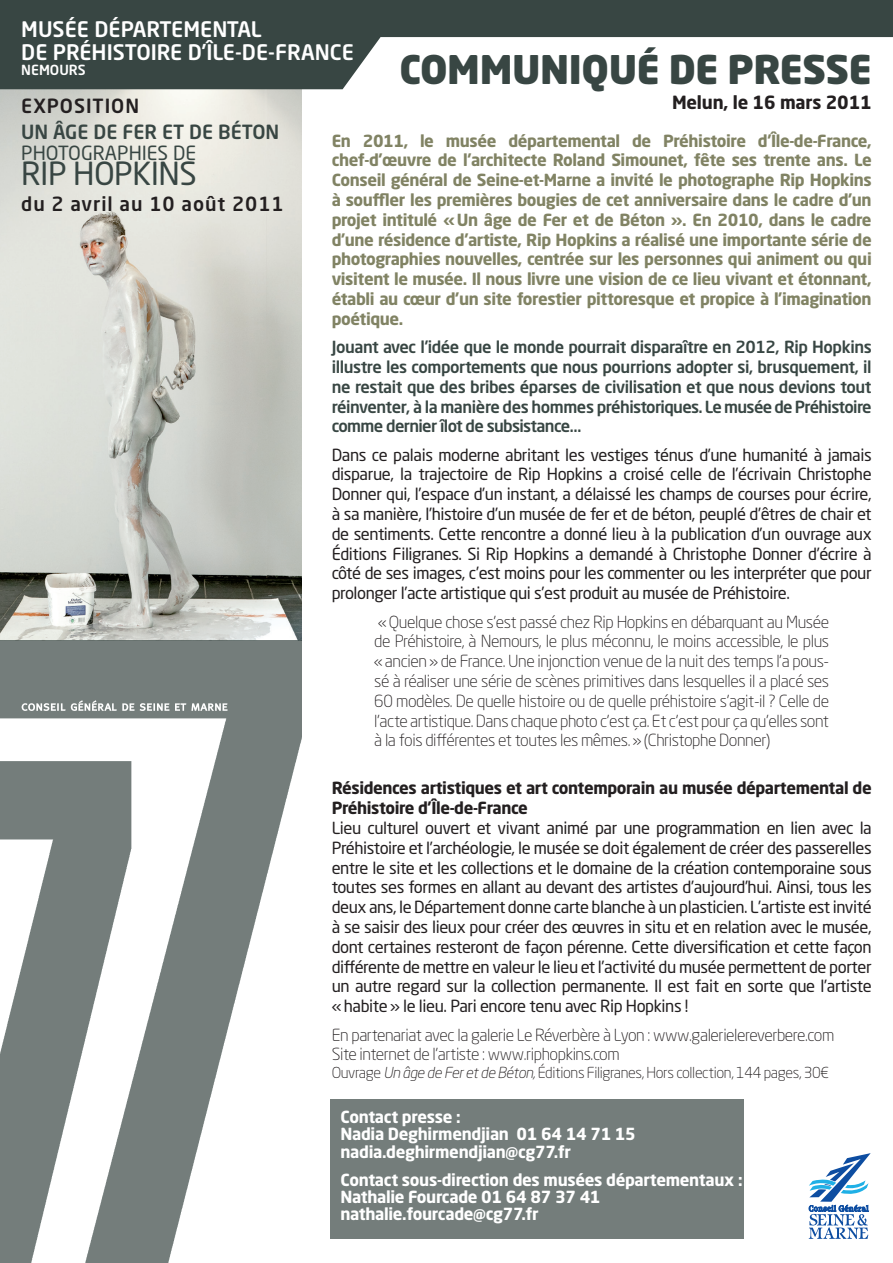
<style>
.page{position:relative;width:893px;height:1263px;background:#fff}
.page>*{position:absolute;margin:0;border:0;box-sizing:border-box;transform-origin:0 0}
.t1{font:900 39px "Neo Sans Std";letter-spacing:-.01em;color:#384643}
.t2{font:31.5px "Neo Sans Std";letter-spacing:-.02em;color:#384643}
.t3{font:500 21.15px/23px "Neo Sans Std";color:#fff}
.t4{font:500 19.35px "Neo Sans Std";letter-spacing:.05em;color:#231f20}
.t5{font:500 19.35px "Neo Sans Std";color:#384643}
.t6{font:19.35px "Neo Sans Std";color:#384643}
.t7{font:700 18px "Neo Sans Std";letter-spacing:-.01em;color:#231f20}
.t8{font:16.5px/19.8px "Neo Sans Std";letter-spacing:-.025em;color:#231f20;text-align:justify}
.t9{font:700 16.5px/19.8px "Neo Sans Std";letter-spacing:-.025em;color:#818364;text-align:justify}
.t10{font:300 16.5px/19.8px "Neo Sans Std";letter-spacing:-.025em;color:#231f20;text-align:justify}
.t11{font:500 16.5px/19.8px "Neo Sans Std";letter-spacing:-.04em;color:#384643;text-align:justify}
.t12{font:700 16.5px/17.1px "Neo Sans Std";letter-spacing:-.02em;color:#fff}
.t13{font:700 16.5px/19.8px "Neo Sans Std";letter-spacing:-.025em;color:#231f20}
.t14{font:300 15px "Neo Sans Std";letter-spacing:-.025em;color:#231f20}
.t15{font:500 13.8px "Neo Sans Std";color:#fff}
.s1{font-style:italic}
</style>
<div class="page">
<img style="left:0;top:89px;width:302px;height:1174px">
<svg style="left:0;top:0;width:893px;height:89px;fill:#384643"></svg>
<svg style="left:22px;top:700px;width:205px;height:11px"></svg>
<svg style="left:809px;top:1153px;width:62px;height:86px"></svg>
<div style="left:330px;top:1099px;width:413px;height:140px;background:#747d7b"></div>
<p class="t3" style="left:21px;top:18px;width:334px">Musée départemental<br>de Préhistoire d’Île-de-France</p>
<p class="t15" style="left:21px;top:61px;width:66px">Nemours</p>
<p class="t4" style="left:21px;top:94px;width:119px">exposition</p>
<p class="t5" style="left:21px;top:119px;width:259px">Un âge de fer et de béton</p>
<p class="t6" style="left:21px;top:141px;width:176px">PHOTOGRAPHIES DE</p>
<h2 class="t2" style="left:21px;top:155px;width:174px">Rip Hopki ns</h2>
<p class="t4" style="left:21px;top:192px;width:264px">du 2 avril au 10 août 2011</p>
<h1 class="t1" style="left:399px;top:44px;width:474px">COMMUNIQUÉ DE PRESSE</h1>
<p class="t7" style="left:672px;top:91px;width:201px">Melun, le 16 mars 2011</p>
<p class="t9" style="left:332px;top:130px;width:542px">En 2011, le musée départemental de Préhistoire d’Île-de-France, chef-d’œuvre de l’architecte Roland Simounet, fête ses trente ans. Le Conseil général de Seine-et-Marne a invité le photographe Rip Hopkins à souffler les premières bougies de cet anniversaire dans le cadre d’un projet intitulé «Un âge de Fer et de Béton ». En 2010, dans le cadre d’une résidence d’artiste, Rip Hopkins a réalisé une importante série de photographies nouvelles, centrée sur les personnes qui animent ou qui visitent le musée. Il nous livre une vision de ce lieu vivant et étonnant, établi au cœur d’un site forestier pittoresque et propice à l’imagination poétique.</p>
<p class="t11" style="left:332px;top:337px;width:542px">Jouant avec l’idée que le monde pourrait disparaître en 2012, Rip Hopkins illustre les comportements que nous pourrions adopter si, brusquement, il ne restait que des bribes éparses de civilisation et que nous devions tout réinventer, à la manière des hommes préhistoriques. Le musée de Préhistoire comme dernier îlot de subsistance…</p>
<p class="t8" style="left:332px;top:444px;width:542px">Dans ce palais moderne abritant les vestiges ténus d’une humanité à jamais disparue, la trajectoire de Rip Hopkins a croisé celle de l’écrivain Christophe Donner qui, l’espace d’un instant, a délaissé les champs de courses pour écrire, à sa manière, l’histoire d’un musée de fer et de béton, peuplé d’êtres de chair et de sentiments. Cette rencontre a donné lieu à la publication d’un ouvrage aux Éditions Filigranes. Si Rip Hopkins a demandé à Christophe Donner d’écrire à côté de ses images, c’est moins pour les commenter ou les interpréter que pour prolonger l’acte artistique qui s’est produit au musée de Préhistoire.</p>
<p class="t10" style="left:374px;top:611px;width:457px">«Quelque chose s’est passé chez Rip Hopkins en débarquant au Musée de Préhistoire, à Nemours, le plus méconnu, le moins accessible, le plus «ancien» de France. Une injonction venue de la nuit des temps l’a pous&shy;sé à réaliser une série de scènes primitives dans lesquelles il a placé ses 60 modèles. De quelle histoire ou de quelle préhistoire s’agit-il ? Celle de l’acte artistique. Dans chaque photo c’est ça. Et c’est pour ça qu’elles sont à la fois différentes et toutes les mêmes.» (Christophe Donner)</p>
<p class="t13" style="left:332px;top:778px;width:542px">Résidences artistiques et art contemporain au musée départemental de<br>Préhistoire d’Île-de-France</p>
<p class="t8" style="left:332px;top:818px;width:542px">Lieu culturel ouvert et vivant animé par une programmation en lien avec la Préhistoire et l’archéologie, le musée se doit également de créer des passerelles entre le site et les collections et le domaine de la création contemporaine sous toutes ses formes en allant au devant des artistes d’aujourd’hui. Ainsi, tous les deux ans, le Département donne carte blanche à un plasticien. L’artiste est invité à se saisir des lieux pour créer des œuvres in situ et en relation avec le musée, dont certaines resteront de façon pérenne. Cette diversification et cette façon différente de mettre en valeur le lieu et l’activité du musée permettent de porter un autre regard sur la collection permanente. Il est fait en sorte que l’artiste «habite» le lieu. Pari encore tenu avec Rip Hopkins !</p>
<p class="t10" style="left:332px;top:1024px;width:504px">En partenariat avec la galerie Le Réverbère à Lyon : www.galerielereverbere.com<br>Site internet de l’artiste : www.riphopkins.com</p>
<p class="t14" style="left:332px;top:1064px;width:499px">Ouvrage <span class="s1">Un âge de Fer et de Béton,</span> Éditions Filigranes, Hors collection, 144 pages, 30€</p>
<p class="t12" style="left:340px;top:1108px;width:297px">Contact presse :<br>Nadia Deghirmendjian 01 64 14 71 15 nadia.deghirmendjian@cg77.fr</p>
<p class="t12" style="left:340px;top:1171px;width:404px">Contact sous-direction des musées départementaux :<br>Nathalie Fourcade 01 64 87 37 41 nathalie.fourcade@cg77.fr</p>
</div>
